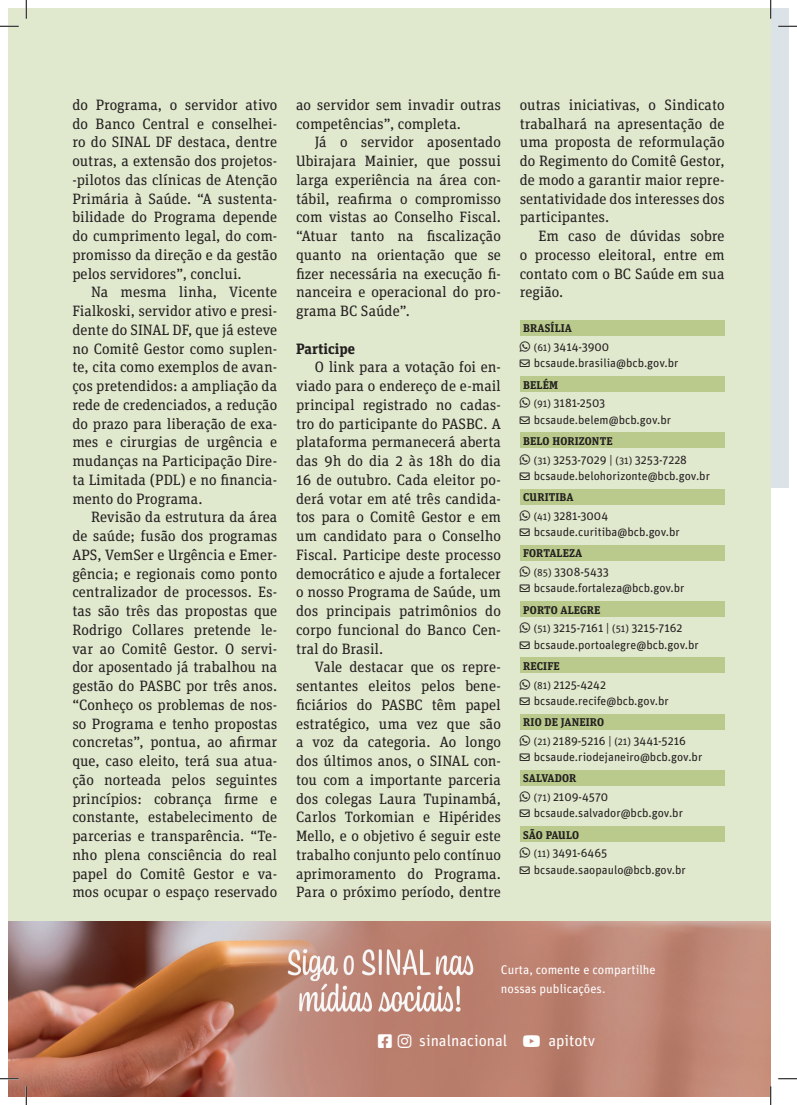
<style>
.page{position:relative;width:797px;height:1105px;background:#fff}
.page>*{position:absolute;margin:0;border:0;box-sizing:border-box;transform-origin:0 0}
.Nota-paragrafo1{font:15.62px "Unit Pro";color:#fff}
.Paragrafo{font:15px/18.8px "Unit Slab Pro";color:#231f20;text-align:justify}
.intertitulo{font:700 15px "Unit Slab Pro";color:#231f20}
.Nota-paragrafo1-2{font:12.5px/18.8px "Unit Pro";color:#fff}
.esp_contato{font:11.88px "Unit Pro";color:#231f20}
.esp_lista_cidades{font:700 11.25px "Unit Slab Pro";letter-spacing:.01em;color:#231f20}
.esp_lista_cidades-2{font:700 11.25px "Unit Slab Pro";letter-spacing:-.015em;color:#231f20}
.s1{font-size:10px}
</style>
<div class="page">
<img style="left:9px;top:921px;width:761px;height:175px">
<div style="left:9px;top:9px;width:761px;height:912px;background:#e0e8cd"></div>
<div style="left:770px;top:9px;width:18px;height:479px;background:#dbe3e8"></div>
<div style="left:519px;top:320px;width:205px;height:15px;background:#b9ca8c"></div>
<div style="left:519px;top:377px;width:205px;height:15px;background:#b9ca8c"></div>
<div style="left:519px;top:433px;width:205px;height:15px;background:#b9ca8c"></div>
<div style="left:519px;top:489px;width:205px;height:15px;background:#b9ca8c"></div>
<div style="left:519px;top:545px;width:205px;height:15px;background:#b9ca8c"></div>
<div style="left:519px;top:602px;width:205px;height:15px;background:#b9ca8c"></div>
<div style="left:519px;top:658px;width:205px;height:15px;background:#b9ca8c"></div>
<div style="left:519px;top:714px;width:205px;height:15px;background:#b9ca8c"></div>
<div style="left:519px;top:770px;width:205px;height:15px;background:#b9ca8c"></div>
<div style="left:519px;top:827px;width:205px;height:15px;background:#b9ca8c"></div>
<svg style="left:0;top:25px;width:19px;height:2px"></svg>
<svg style="left:778px;top:25px;width:19px;height:2px"></svg>
<svg style="left:0;top:1078px;width:19px;height:1px"></svg>
<svg style="left:778px;top:1078px;width:19px;height:1px"></svg>
<svg style="left:25px;top:0;width:2px;height:19px"></svg>
<svg style="left:25px;top:1086px;width:2px;height:19px"></svg>
<svg style="left:770px;top:0;width:1px;height:19px"></svg>
<svg style="left:770px;top:1086px;width:1px;height:19px"></svg>
<svg style="left:378px;top:1035px;width:14px;height:13px"></svg>
<svg style="left:398px;top:1035px;width:13px;height:13px"></svg>
<svg style="left:523px;top:1036px;width:17px;height:11px"></svg>
<p class="Paragrafo" style="left:72px;top:95px;width:206px">do Programa, o servidor ativo do Banco Central e conselhei&shy;ro do SINAL DF destaca, dentre outras, a extensão dos projetos--pilotos das clínicas de Atenção Primária à Saúde. “A sustenta&shy;bilidade do Programa depende do cumprimento legal, do com&shy;promisso da direção e da gestão pelos servidores”, conclui.</p>
<p class="Paragrafo" style="left:72px;top:282px;width:206px;text-indent:19px">Na mesma linha, Vicente Fialkoski, servidor ativo e presi&shy;dente do SINAL DF, que já esteve no Comitê Gestor como suplen&shy;te, cita como exemplos de avan&shy;ços pretendidos: a ampliação da rede de credenciados, a redução do prazo para liberação de exa&shy;mes e cirurgias de urgência e mudanças na Participação Dire&shy;ta Limitada (PDL) e no financia&shy;mento do Programa.</p>
<p class="Paragrafo" style="left:72px;top:507px;width:206px;text-indent:19px">Revisão da estrutura da área de saúde; fusão dos programas APS, VemSer e Urgência e Emer&shy;gência; e regionais como ponto centralizador de processos. Es&shy;tas são três das propostas que Rodrigo Collares pretende le&shy;var ao Comitê Gestor. O servi&shy;dor aposentado já trabalhou na gestão do PASBC por três anos. “Conheço os problemas de nos&shy;so Programa e tenho propostas concretas”, pontua, ao afirmar que, caso eleito, terá sua atua&shy;ção norteada pelos seguintes princípios: cobrança firme e constante, estabelecimento de parcerias e transparência. “Te&shy;nho plena consciência do real papel do Comitê Gestor e va&shy;mos ocupar o espaço reservado</p>
<p class="Paragrafo" style="left:296px;top:95px;width:206px">ao servidor sem invadir outras competências”, completa.</p>
<p class="Paragrafo" style="left:296px;top:132px;width:206px;text-indent:19px">Já o servidor aposentado Ubirajara Mainier, que possui larga experiência na área con&shy;tábil, reafirma o compromisso com vistas ao Conselho Fiscal. “Atuar tanto na fiscalização quanto na orientação que se fizer necessária na execução fi&shy;nanceira e operacional do pro&shy;grama BC Saúde”.</p>
<p class="intertitulo" style="left:296px;top:337px;width:61px">Participe</p>
<p class="Paragrafo" style="left:296px;top:357px;width:206px;text-indent:19px">O link para a votação foi en&shy;viado para o endereço de e-mail principal registrado no cadas&shy;tro do participante do PASBC. A plataforma permanecerá aberta das 9h do dia 2 às 18h do dia 16 de outubro. Cada eleitor po&shy;derá votar em até três candida&shy;tos para o Comitê Gestor e em um candidato para o Conselho Fiscal. Participe deste processo democrático e ajude a fortalecer o nosso Programa de Saúde, um dos principais patrimônios do corpo funcional do Banco Cen&shy;tral do Brasil.</p>
<p class="Paragrafo" style="left:296px;top:657px;width:206px;text-indent:19px">Vale destacar que os repre&shy;sentantes eleitos pelos bene&shy;ficiários do PASBC têm papel estratégico, uma vez que são a voz da categoria. Ao longo dos últimos anos, o SINAL con&shy;tou com a importante parceria dos colegas Laura Tupinambá, Carlos Torkomian e Hipérides Mello, e o objetivo é seguir este trabalho conjunto pelo contínuo aprimoramento do Programa.<br>Para o próximo período, dentre</p>
<p class="Paragrafo" style="left:519px;top:95px;width:206px">outras iniciativas, o Sindicato trabalhará na apresentação de uma proposta de reformulação do Regimento do Comitê Gestor, de modo a garantir maior repre&shy;sentatividade dos interesses dos participantes.</p>
<p class="Paragrafo" style="left:519px;top:226px;width:206px;text-indent:19px">Em caso de dúvidas sobre o processo eleitoral, entre em contato com o BC Saúde em sua região.</p>
<p class="esp_lista_cidades" style="left:523px;top:320px;width:50px">BRASÍLIA</p>
<p class="esp_contato" style="left:519px;top:339px;width:91px">▼▲ <span class="s1">(61)</span> 3414-3900</p>
<p class="esp_contato" style="left:519px;top:355px;width:160px">■❖●□ bcsaude.brasilia@bcb.gov.br</p>
<p class="esp_lista_cidades" style="left:523px;top:376px;width:36px">BELÉM</p>
<p class="esp_contato" style="left:519px;top:395px;width:87px">▼▲ <span class="s1">(91)</span> 3181-2503</p>
<p class="esp_contato" style="left:519px;top:411px;width:153px">■❖●□ bcsaude.belem@bcb.gov.br</p>
<p class="esp_lista_cidades" style="left:523px;top:433px;width:91px">BELO HORIZONTE</p>
<p class="esp_contato" style="left:519px;top:451px;width:169px">▼▲ <span class="s1">(31)</span> 3253-7029 | <span class="s1">(31)</span> 3253-7228</p>
<p class="esp_contato" style="left:519px;top:467px;width:192px">■❖●□ bcsaude.belohorizonte@bcb.gov.br</p>
<p class="esp_lista_cidades" style="left:523px;top:489px;width:52px">CURITIBA</p>
<p class="esp_contato" style="left:519px;top:507px;width:90px">▼▲ <span class="s1">(41)</span> 3281-3004</p>
<p class="esp_contato" style="left:519px;top:524px;width:162px">■❖●□ bcsaude.curitiba@bcb.gov.br</p>
<p class="esp_lista_cidades" style="left:523px;top:545px;width:60px">FORTALEZA</p>
<p class="esp_contato" style="left:519px;top:564px;width:91px">▼▲ <span class="s1">(85)</span> 3308-5433</p>
<p class="esp_contato" style="left:519px;top:580px;width:166px">■❖●□ bcsaude.fortaleza@bcb.gov.br</p>
<p class="esp_lista_cidades" style="left:523px;top:601px;width:79px">PORTO ALEGRE</p>
<p class="esp_contato" style="left:519px;top:620px;width:164px">▼▲ <span class="s1">(51)</span> 3215-7161 | <span class="s1">(51)</span> 3215-7162</p>
<p class="esp_contato" style="left:519px;top:636px;width:180px">■❖●□ bcsaude.portoalegre@bcb.gov.br</p>
<p class="esp_lista_cidades" style="left:523px;top:658px;width:38px">RECIFE</p>
<p class="esp_contato" style="left:519px;top:676px;width:88px">▼▲ <span class="s1">(81)</span> 2125-4242</p>
<p class="esp_contato" style="left:519px;top:692px;width:150px">■❖●□ bcsaude.recife@bcb.gov.br</p>
<p class="esp_lista_cidades" style="left:523px;top:714px;width:82px">RIO DE JANEIRO</p>
<p class="esp_contato" style="left:519px;top:732px;width:168px">▼▲ <span class="s1">(21)</span> 2189-5216 | <span class="s1">(21)</span> 3441-5216</p>
<p class="esp_contato" style="left:519px;top:749px;width:184px">■❖●□ bcsaude.riodejaneiro@bcb.gov.br</p>
<p class="esp_lista_cidades" style="left:523px;top:770px;width:55px">SALVADOR</p>
<p class="esp_contato" style="left:519px;top:789px;width:90px">▼▲ <span class="s1">(71)</span> 2109-4570</p>
<p class="esp_contato" style="left:519px;top:805px;width:165px">■❖●□ bcsaude.salvador@bcb.gov.br</p>
<p class="esp_lista_cidades-2" style="left:523px;top:826px;width:57px">SÃO PAULO</p>
<p class="esp_contato" style="left:519px;top:845px;width:89px">▼▲ <span class="s1">(11)</span> 3491-6465</p>
<p class="esp_contato" style="left:519px;top:861px;width:167px">■❖●□ bcsaude.saopaulo@bcb.gov.br</p>
<p class="Nota-paragrafo1-2" style="left:501px;top:959px;width:156px">Curta, comente e compartilhe nossas publicações.</p>
<p class="Nota-paragrafo1" style="left:378px;top:1030px;width:219px">□□▲❑◆ ■▲▼ sinalnacional □◆▼◆ apitotv</p>
</div>
